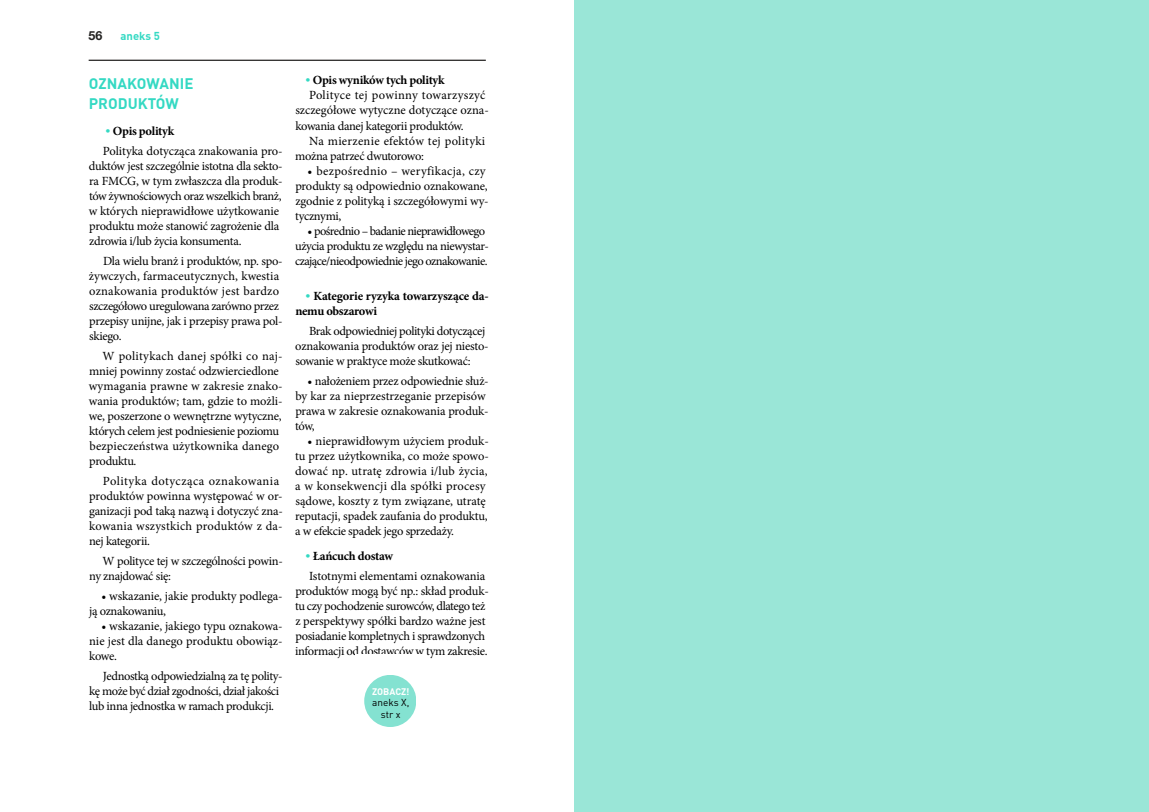
<style>
.page{position:relative;width:1149px;height:812px;background:#fff}
.page>*{position:absolute;margin:0;border:0;box-sizing:border-box;transform-origin:0 0}
.t1{font:700 15px/20px "DIN Pro";color:#34d9c3}
.t2{font:12.5px/15px "Minion Pro";letter-spacing:-.02em;color:#000}
.t3{font:12.5px/15px "Minion Pro";color:#000}
.t4{font:12.5px/15px "Minion Pro";letter-spacing:-.045em;color:#000}
.t5{font:700 12.5px/15px "Minion Pro";letter-spacing:-.02em;color:#000}
.t6{font:12.5px "Minion Pro";letter-spacing:.025em;color:#000}
.t7{font:12.5px "Minion Pro";letter-spacing:.02em;color:#000}
.t8{font:700 12.5px "Helvetica Neue LT Pro";color:#232221}
.t9{font:700 11.25px "DIN Pro";color:#34d9c3}
.t10{font:10px/12.2px "DIN Pro";color:#000;text-align:center}
.t11{font:700 9.38px "DIN Pro";color:#fff}
.s1{font-family:"Arimo";font-weight:700;color:#34d9c3}
.s2{font-weight:700}
.s3{font-family:"Arimo";color:#34d9c3}
</style>
<div class="page">
<div style="left:574px;top:0;width:574px;height:811px;background:#9ae6d7"></div>
<hr style="left:89px;top:60px;width:396px;height:1px;background:#232221">
<div style="left:364px;top:674px;width:52px;height:52px;background:#84e2d1;border-radius:50%"></div>
<p class="t8" style="left:89px;top:28px;width:15px">56</p>
<p class="t9" style="left:120px;top:28px;width:41px">ANEKS 5</p>
<p class="t1" style="left:89px;top:73px;width:106px">OZNAKOWANIE<br>PRODUKTÓW</p>
<p class="t3" style="left:103px;top:120px;width:181px;line-height:20px"><span class="s1">•</span> <span class="s2">Opis polityk<br></span>Polityka dotycząca znakowania pro-</p>
<p class="t2" style="left:89px;top:158px;width:195px">duktów jest szczególnie istotna dla sekto&shy;ra FMCG, w tym zwłaszcza dla produk&shy;tów żywnościowych oraz wszelkich branż, w których nieprawidłowe użytkowanie produktu może stanowić zagrożenie dla zdrowia i/lub życia konsumenta.</p>
<p class="t2" style="left:89px;top:253px;width:195px;text-indent:14px">Dla wielu branż i produktów, np. spo&shy;żywczych, farmaceutycznych, kwestia oznakowania produktów jest bardzo szczegółowo uregulowana zarówno przez przepisy unijne, jak i przepisy prawa pol&shy;skiego.</p>
<p class="t2" style="left:89px;top:348px;width:195px;text-indent:14px">W politykach danej spółki co naj&shy;mniej powinny zostać odzwierciedlone wymagania prawne w zakresie znako&shy;wania produktów; tam, gdzie to możli&shy;we, poszerzone o wewnętrzne wytyczne, których celem jest podniesienie poziomu bezpieczeństwa użytkownika danego produktu.</p>
<p class="t3" style="left:89px;top:473px;width:195px;text-indent:14px">Polityka dotycząca oznakowania produktów powinna występować w or&shy;ganizacji pod taką nazwą i dotyczyć zna&shy;kowania wszystkich produktów z da&shy;nej kategorii.</p>
<p class="t2" style="left:89px;top:553px;width:195px;text-indent:13px">W polityce tej w szczególności powin&shy;ny znajdować się:</p>
<p class="t2" style="left:89px;top:588px;width:195px;text-indent:12px">• wskazanie, jakie produkty podlega&shy;ją oznakowaniu,</p>
<p class="t2" style="left:89px;top:618px;width:195px;text-align:justify;text-indent:12px">• wskazanie, jakiego typu oznakowa&shy;nie jest dla danego produktu obowiąz&shy;kowe.</p>
<p class="t2" style="left:89px;top:668px;width:195px;text-indent:14px">Jednostką odpowiedzialną za tę polity&shy;kę może być dział zgodności, dział jakości lub inna jednostka w ramach produkcji.</p>
<p class="t5" style="left:305px;top:73px;width:140px"><span class="s3">•</span> Opis wyników tych polityk</p>
<p class="t6" style="left:309px;top:87px;width:178px">Polityce tej powinny towarzyszyć</p>
<p class="t2" style="left:295px;top:103px;width:195px">szczegółowe wytyczne dotyczące ozna-</p>
<p class="t2" style="left:295px;top:118px;width:170px">kowania danej kategorii produktów.</p>
<p class="t7" style="left:309px;top:132px;width:178px">Na mierzenie efektów tej polityki</p>
<p class="t2" style="left:295px;top:148px;width:130px">można patrzeć dwutorowo:</p>
<p class="t2" style="left:295px;top:163px;width:195px;text-indent:12px">• bezpośrednio – weryfikacja, czy produkty są odpowiednio oznakowane, zgodnie z polityką i szczegółowymi wy&shy;tycznymi,</p>
<p class="t4" style="left:295px;top:223px;width:195px;text-indent:13px">• pośrednio – badanie nieprawidłowego użycia produktu ze względu na niewystar&shy;czające/nieodpowiednie jego oznakowanie.</p>
<p class="t5" style="left:295px;top:288px;width:195px;text-indent:10px"><span class="s3">•</span> Kategorie ryzyka towarzyszące da&shy;nemu obszarowi</p>
<p class="t2" style="left:295px;top:323px;width:195px;text-indent:14px">Brak odpowiedniej polityki dotyczącej oznakowania produktów oraz jej niesto&shy;sowanie w praktyce może skutkować:</p>
<p class="t2" style="left:295px;top:373px;width:195px;text-indent:12px">• nałożeniem przez odpowiednie służ&shy;by kar za nieprzestrzeganie przepisów prawa w zakresie oznakowania produk&shy;tów,</p>
<p class="t2" style="left:295px;top:433px;width:195px;text-indent:13px">• nieprawidłowym użyciem produk&shy;tu przez użytkownika, co może spowo&shy;dować np. utratę zdrowia i/lub życia, a w konsekwencji dla spółki procesy sądowe, koszty z tym związane, utratę reputacji, spadek zaufania do produktu, a w efekcie spadek jego sprzedaży.</p>
<p class="t2" style="left:305px;top:545px;width:181px;line-height:20px"><span class="s1">•</span> <span class="s2">Łańcuch dostaw<br></span>Istotnymi elementami oznakowania</p>
<p class="t2" style="left:295px;top:583px;width:195px">produktów mogą być np.: skład produk&shy;tu czy pochodzenie surowców, dlatego też z perspektywy spółki bardzo ważne jest posiadanie kompletnych i sprawdzonych informacji od dostawców w tym zakresie.</p>
<p class="t11" style="left:372px;top:685px;width:39px">ZOBACZ!</p>
<p class="t10" style="left:372px;top:695px;width:39px">aneks X, str x</p>
</div>
